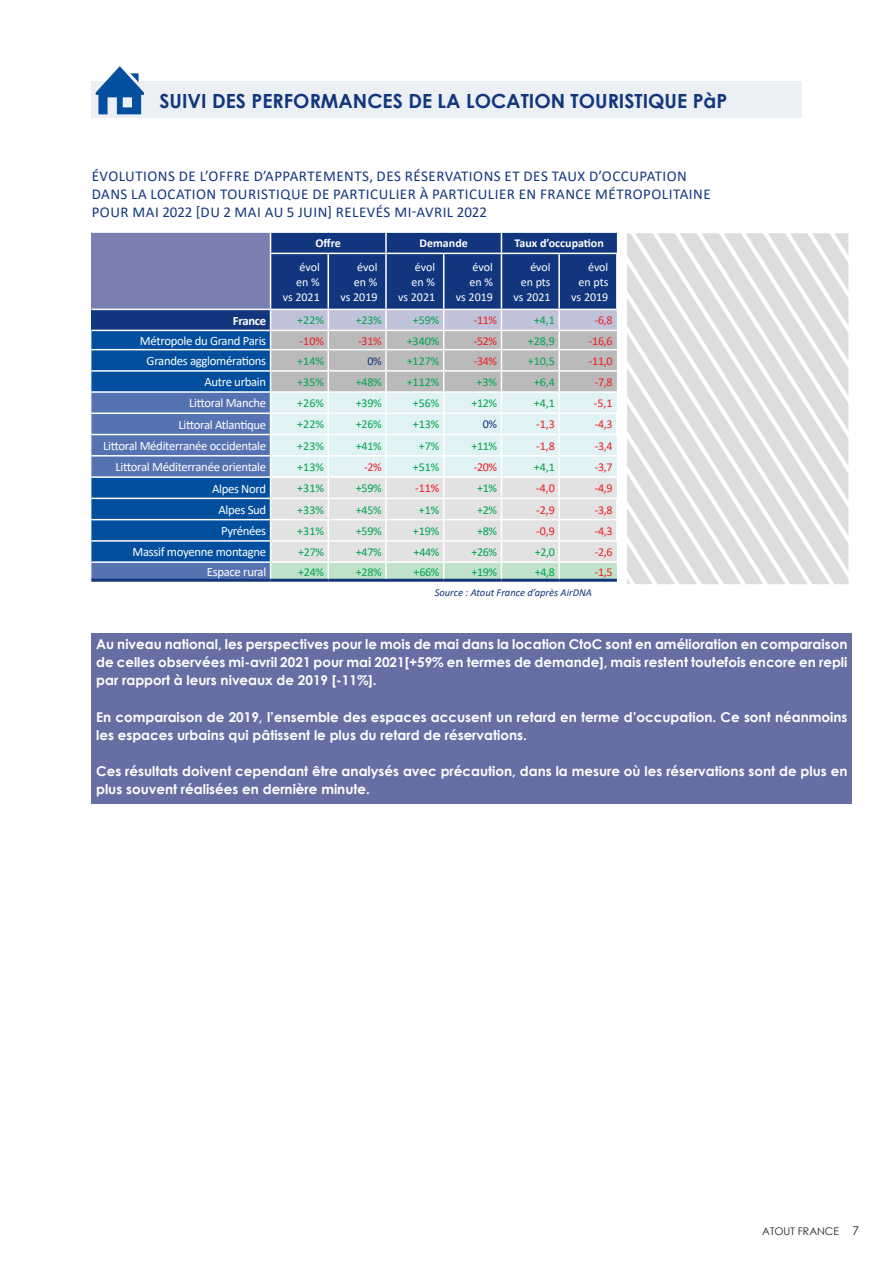
<style>
.page{position:relative;width:893px;height:1263px;background:#fff}
.page>*{position:absolute;margin:0;border:0;box-sizing:border-box;transform-origin:0 0}
.Titre1{font:700 19.5px "Century Gothic";color:#11367e}
.TitreGraphBleu{font:15px/18px "Calibri";letter-spacing:.035em;color:#11367e}
.Txt_courant{font:700 13.5px/18px "Century Gothic";color:#fff}
.t1{font:12.75px "Calibri";letter-spacing:-.025em;color:#fff}
.t2{font:700 12.75px "Calibri";letter-spacing:-.025em;color:#fff}
.t3{font:12px "Calibri";color:#00a54f}
.t4{font:12px "Calibri";letter-spacing:-.025em;color:#ee1d23}
.t5{font:12px/15px "Calibri";color:#fff}
.t6{font:700 12px "Calibri";color:#fff}
.t7{font:12px "Calibri";color:#11367e}
.Source{font:italic 10.5px "Calibri";color:#11367e}
.t8{font:10.5px "Century Gothic";color:#231f20}
.s1{font-size:12px}
</style>
<div class="page">
<div style="left:91px;top:82px;width:710px;height:36px;background:#eceff4"></div>
<svg style="left:96px;top:66px;width:48px;height:48px"></svg>
<div style="left:91px;top:633px;width:761px;height:171px;background:#666ea3"></div>
<hr style="left:271px;top:579px;width:57px;height:3px;background:#11367e">
<hr style="left:328px;top:579px;width:58px;height:3px;background:#11367e">
<hr style="left:386px;top:579px;width:58px;height:3px;background:#11367e">
<hr style="left:444px;top:579px;width:57px;height:3px;background:#11367e">
<hr style="left:501px;top:579px;width:58px;height:3px;background:#11367e">
<hr style="left:559px;top:579px;width:58px;height:3px;background:#11367e">
<hr style="left:91px;top:579px;width:180px;height:3px;background:#11367e">
<svg style="left:91px;top:232px;width:526px;height:348px;background:#889fc0"></svg>
<hr style="left:328px;top:519px;width:58px;height:1px;background:#fff">
<hr style="left:386px;top:519px;width:58px;height:1px;background:#fff">
<hr style="left:444px;top:519px;width:57px;height:1px;background:#fff">
<hr style="left:501px;top:519px;width:58px;height:1px;background:#fff">
<hr style="left:559px;top:519px;width:59px;height:1px;background:#fff">
<hr style="left:616px;top:520px;width:2px;height:20px;background:#fff">
<hr style="left:271px;top:540px;width:57px;height:2px;background:#fff">
<hr style="left:328px;top:540px;width:58px;height:2px;background:#fff">
<hr style="left:386px;top:540px;width:58px;height:2px;background:#fff">
<hr style="left:444px;top:540px;width:57px;height:2px;background:#fff">
<hr style="left:501px;top:540px;width:58px;height:2px;background:#fff">
<hr style="left:559px;top:540px;width:59px;height:2px;background:#fff">
<svg style="left:627px;top:233px;width:221px;height:351px;fill:#dddddb"></svg>
<p class="Titre1" style="left:160px;top:86px;width:569px">SUIVI DES PERFORMANCES DE LA LOCATION TOURISTIQUE PàP</p>
<p class="TitreGraphBleu" style="left:92px;top:167px;width:597px">ÉVOLUTIONS DE L’OFFRE D’APPARTEMENTS, DES RÉSERVATIONS ET DES TAUX D’OCCUPATION</p>
<p class="TitreGraphBleu" style="left:92px;top:185px;width:620px">DANS LA LOCATION TOURISTIQUE DE PARTICULIER À PARTICULIER EN FRANCE MÉTROPOLITAINE<br>POUR MAI 2022 [DU 2 MAI AU 5 JUIN] RELEVÉS MI-AVRIL 2022</p>
<p class="t6" style="left:316px;top:235px;width:27px">Offre</p>
<p class="t6" style="left:420px;top:235px;width:50px">Demande</p>
<p class="t6" style="left:514px;top:235px;width:91px">Taux d’occupation</p>
<p class="t5" style="left:296px;top:259px;width:25px">évol en %</p>
<p class="t5" style="left:283px;top:289px;width:39px">vs 2021</p>
<p class="t5" style="left:354px;top:259px;width:25px">évol en %</p>
<p class="t5" style="left:340px;top:289px;width:39px">vs 2019</p>
<p class="t5" style="left:412px;top:259px;width:25px">évol en %</p>
<p class="t5" style="left:398px;top:289px;width:39px">vs 2021</p>
<p class="t5" style="left:469px;top:259px;width:25px">évol en %</p>
<p class="t5" style="left:456px;top:289px;width:39px">vs 2019</p>
<p class="t5" style="left:530px;top:259px;width:22px">évol</p>
<p class="t5" style="left:521px;top:274px;width:31px">en pts</p>
<p class="t5" style="left:514px;top:289px;width:39px">vs 2021</p>
<p class="t5" style="left:588px;top:259px;width:22px">évol</p>
<p class="t5" style="left:578px;top:274px;width:31px">en pts</p>
<p class="t5" style="left:571px;top:289px;width:39px">vs 2019</p>
<p class="t2" style="left:233px;top:311px;width:35px">France</p>
<p class="t3" style="left:297px;top:312px;width:28px">+22%</p>
<p class="t3" style="left:356px;top:312px;width:27px">+23%</p>
<p class="t3" style="left:413px;top:312px;width:28px">+59%</p>
<p class="t4" style="left:474px;top:312px;width:25px">-11%</p>
<p class="t3" style="left:534px;top:312px;width:23px">+4,1</p>
<p class="t4" style="left:595px;top:312px;width:19px">-6,8</p>
<p class="t1" style="left:140px;top:332px;width:128px">Métropole du Grand Paris</p>
<p class="t4" style="left:300px;top:332px;width:26px">-10%</p>
<p class="t4" style="left:358px;top:332px;width:25px">-31%</p>
<p class="t3" style="left:407px;top:332px;width:34px">+340%</p>
<p class="t4" style="left:474px;top:332px;width:25px">-52%</p>
<p class="t3" style="left:528px;top:332px;width:29px">+28,9</p>
<p class="t4" style="left:589px;top:332px;width:25px">-16,6</p>
<p class="t1" style="left:147px;top:352px;width:121px">Grandes agglomérations</p>
<p class="t3" style="left:297px;top:352px;width:28px">+14%</p>
<p class="t7" style="left:367px;top:352px;width:16px">0%</p>
<p class="t3" style="left:407px;top:352px;width:34px">+127%</p>
<p class="t4" style="left:474px;top:352px;width:25px">-34%</p>
<p class="t3" style="left:528px;top:352px;width:29px">+10,5</p>
<p class="t4" style="left:589px;top:352px;width:25px">-11,0</p>
<p class="t1" style="left:204px;top:373px;width:63px">Autre urbain</p>
<p class="t3" style="left:297px;top:374px;width:28px">+35%</p>
<p class="t3" style="left:356px;top:374px;width:27px">+48%</p>
<p class="t3" style="left:407px;top:374px;width:34px">+112%</p>
<p class="t3" style="left:477px;top:374px;width:22px">+3%</p>
<p class="t3" style="left:534px;top:374px;width:23px">+6,4</p>
<p class="t4" style="left:595px;top:374px;width:19px">-7,8</p>
<p class="t1" style="left:189px;top:394px;width:79px">Littoral Manche</p>
<p class="t3" style="left:297px;top:395px;width:28px">+26%</p>
<p class="t3" style="left:356px;top:395px;width:27px">+39%</p>
<p class="t3" style="left:413px;top:395px;width:28px">+56%</p>
<p class="t3" style="left:471px;top:395px;width:27px">+12%</p>
<p class="t3" style="left:534px;top:395px;width:23px">+4,1</p>
<p class="t4" style="left:594px;top:395px;width:20px">-5,1</p>
<p class="t1" style="left:179px;top:416px;width:89px">Littoral Atlantique</p>
<p class="t3" style="left:297px;top:416px;width:28px">+22%</p>
<p class="t3" style="left:356px;top:416px;width:27px">+26%</p>
<p class="t3" style="left:413px;top:416px;width:28px">+13%</p>
<p class="t7" style="left:483px;top:416px;width:16px">0%</p>
<p class="t4" style="left:536px;top:416px;width:20px">-1,3</p>
<p class="t4" style="left:595px;top:416px;width:19px">-4,3</p>
<p class="t1" style="left:103px;top:437px;width:165px">Littoral Méditerranée occidentale</p>
<p class="t3" style="left:297px;top:437px;width:28px">+23%</p>
<p class="t3" style="left:356px;top:437px;width:27px">+41%</p>
<p class="t3" style="left:419px;top:437px;width:22px">+7%</p>
<p class="t3" style="left:471px;top:437px;width:27px">+11%</p>
<p class="t4" style="left:536px;top:437px;width:20px">-1,8</p>
<p class="t4" style="left:595px;top:437px;width:19px">-3,4</p>
<p class="t1" style="left:116px;top:458px;width:152px">Littoral Méditerranée orientale</p>
<p class="t3" style="left:297px;top:459px;width:28px">+13%</p>
<p class="t4" style="left:364px;top:459px;width:19px">-2%</p>
<p class="t3" style="left:413px;top:459px;width:28px">+51%</p>
<p class="t4" style="left:474px;top:459px;width:25px">-20%</p>
<p class="t3" style="left:534px;top:459px;width:23px">+4,1</p>
<p class="t4" style="left:595px;top:459px;width:19px">-3,7</p>
<p class="t1" style="left:212px;top:479px;width:56px">Alpes Nord</p>
<p class="t3" style="left:297px;top:480px;width:28px">+31%</p>
<p class="t3" style="left:356px;top:480px;width:27px">+59%</p>
<p class="t4" style="left:415px;top:480px;width:26px">-11%</p>
<p class="t3" style="left:477px;top:480px;width:22px">+1%</p>
<p class="t4" style="left:536px;top:480px;width:20px">-4,0</p>
<p class="t4" style="left:595px;top:480px;width:19px">-4,9</p>
<p class="t1" style="left:218px;top:501px;width:49px">Alpes Sud</p>
<p class="t3" style="left:297px;top:501px;width:28px">+33%</p>
<p class="t3" style="left:356px;top:501px;width:27px">+45%</p>
<p class="t3" style="left:419px;top:501px;width:22px">+1%</p>
<p class="t3" style="left:477px;top:501px;width:22px">+2%</p>
<p class="t4" style="left:536px;top:501px;width:20px">-2,9</p>
<p class="t4" style="left:595px;top:501px;width:19px">-3,8</p>
<p class="t1" style="left:221px;top:522px;width:47px">Pyrénées</p>
<p class="t3" style="left:297px;top:522px;width:28px">+31%</p>
<p class="t3" style="left:356px;top:522px;width:27px">+59%</p>
<p class="t3" style="left:413px;top:522px;width:28px">+19%</p>
<p class="t3" style="left:477px;top:522px;width:22px">+8%</p>
<p class="t4" style="left:536px;top:522px;width:20px">-0,9</p>
<p class="t4" style="left:595px;top:522px;width:19px">-4,3</p>
<p class="t1" style="left:132px;top:543px;width:135px">Massif moyenne montagne</p>
<p class="t3" style="left:298px;top:544px;width:27px">+27%</p>
<p class="t3" style="left:356px;top:544px;width:27px">+47%</p>
<p class="t3" style="left:414px;top:544px;width:27px">+44%</p>
<p class="t3" style="left:471px;top:544px;width:27px">+26%</p>
<p class="t3" style="left:535px;top:544px;width:22px">+2,0</p>
<p class="t4" style="left:595px;top:544px;width:19px">-2,6</p>
<p class="t1" style="left:207px;top:563px;width:61px">Espace rural</p>
<p class="t3" style="left:298px;top:563px;width:27px">+24%</p>
<p class="t3" style="left:356px;top:563px;width:27px">+28%</p>
<p class="t3" style="left:414px;top:563px;width:27px">+66%</p>
<p class="t3" style="left:471px;top:563px;width:27px">+19%</p>
<p class="t3" style="left:535px;top:563px;width:22px">+4,8</p>
<p class="t4" style="left:595px;top:563px;width:19px">-1,5</p>
<p class="Source" style="left:435px;top:585px;width:159px">Source : Atout France d’après AirDNA</p>
<p class="Txt_courant" style="left:96px;top:635px;width:753px;text-align:justify">Au niveau national, les perspectives pour le mois de mai dans la location CtoC sont en amélioration en comparaison de celles observées mi-avril 2021 pour mai 2021[+59% en termes de demande], mais restent toutefois encore en repli par rapport à leurs niveaux de 2019 [-11%].</p>
<p class="Txt_courant" style="left:96px;top:707px;width:753px">En comparaison de 2019, l’ensemble des espaces accusent un retard en terme d’occupation. Ce sont néanmoins les espaces urbains qui pâtissent le plus du retard de réservations.</p>
<p class="Txt_courant" style="left:96px;top:761px;width:753px">Ces résultats doivent cependant être analysés avec précaution, dans la mesure où les réservations sont de plus en plus souvent réalisées en dernière minute.</p>
<p class="t8" style="left:762px;top:1224px;width:98px">ATOUT FRANCE <span class="s1">7</span></p>
</div>
